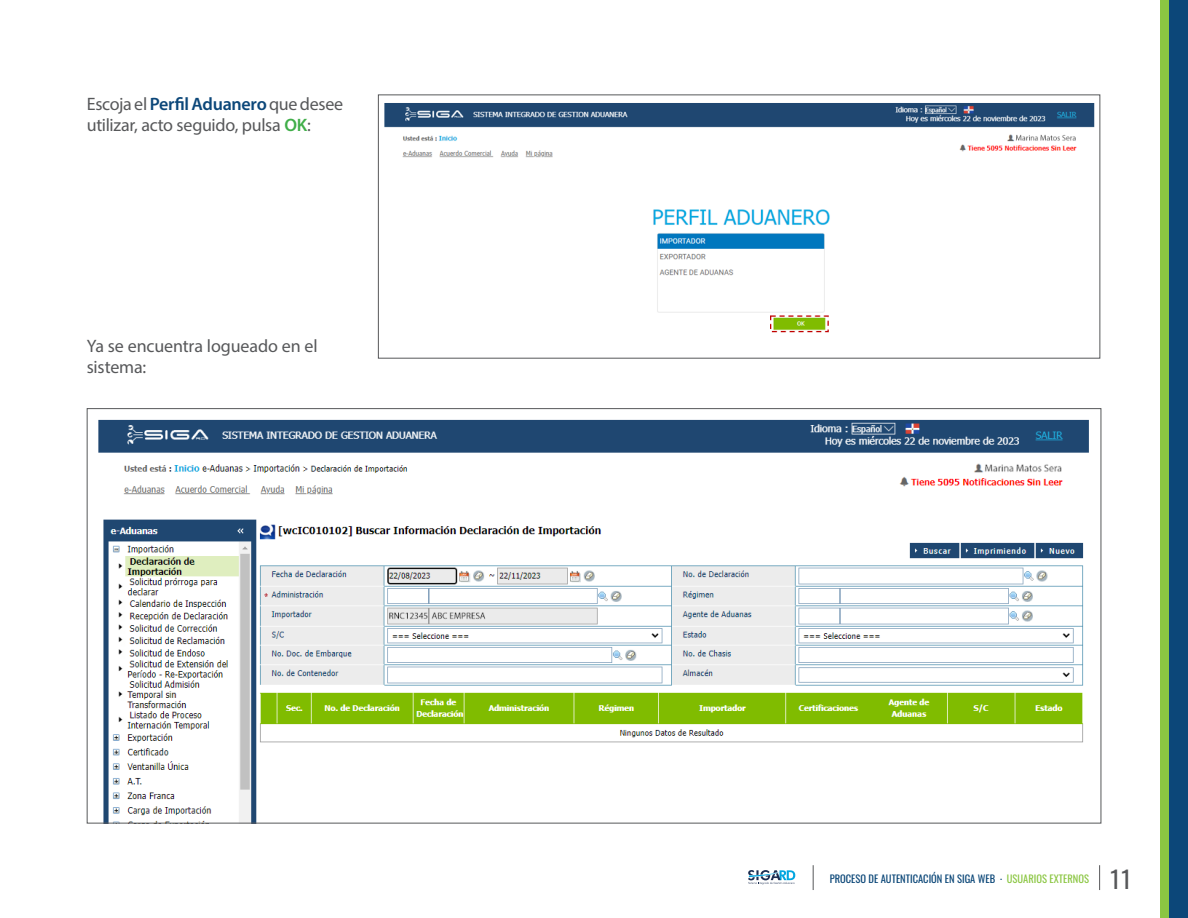
<style>
.page{position:relative;width:1188px;height:918px;background:#fff}
.page>*{position:absolute;margin:0;border:0;box-sizing:border-box;transform-origin:0 0}
.t1{font:24px "Oswald";color:#57585a}
.t2{font:18px/21.6px "Myriad Pro";letter-spacing:-.015em;color:#57585a}
.t3{font:10.5px "Oswald";color:#0a4677}
.s1{font-weight:600;color:#0c4779}
.s2{font-weight:600;color:#40ae49}
.s3{color:#8bc642}
</style>
<div class="page">
<div style="left:1160px;top:0;width:28px;height:918px;background:#8bc642"></div>
<div style="left:1169px;top:0;width:19px;height:918px;background:#0c4779"></div>
<svg style="left:1099px;top:865px;width:1px;height:25px"></svg>
<svg style="left:813px;top:865px;width:1px;height:25px"></svg>
<svg style="left:748px;top:870px;width:47px;height:14px"></svg>
<img style="left:98px;top:419px;width:991px;height:403px">
<img style="left:384px;top:103px;width:711px;height:230px">
<div style="left:378px;top:95px;width:722px;height:264px;border:1px solid #57585a"></div>
<p class="t2" style="left:87px;top:93px;width:258px">Escoja el <span class="s1">Perfil Aduanero</span> que desee utilizar, acto seguido, pulsa <span class="s2">OK</span>:</p>
<p class="t2" style="left:87px;top:334px;width:232px">Ya se encuentra logueado en el sistema:</p>
<p class="t3" style="left:830px;top:869px;width:261px">PROCESO DE AUTENTICACIÓN EN SIGA WEB . <span class="s3">USUARIOS EXTERNOS</span></p>
<h1 class="t1" style="left:1110px;top:858px;width:22px">11</h1>
</div>
